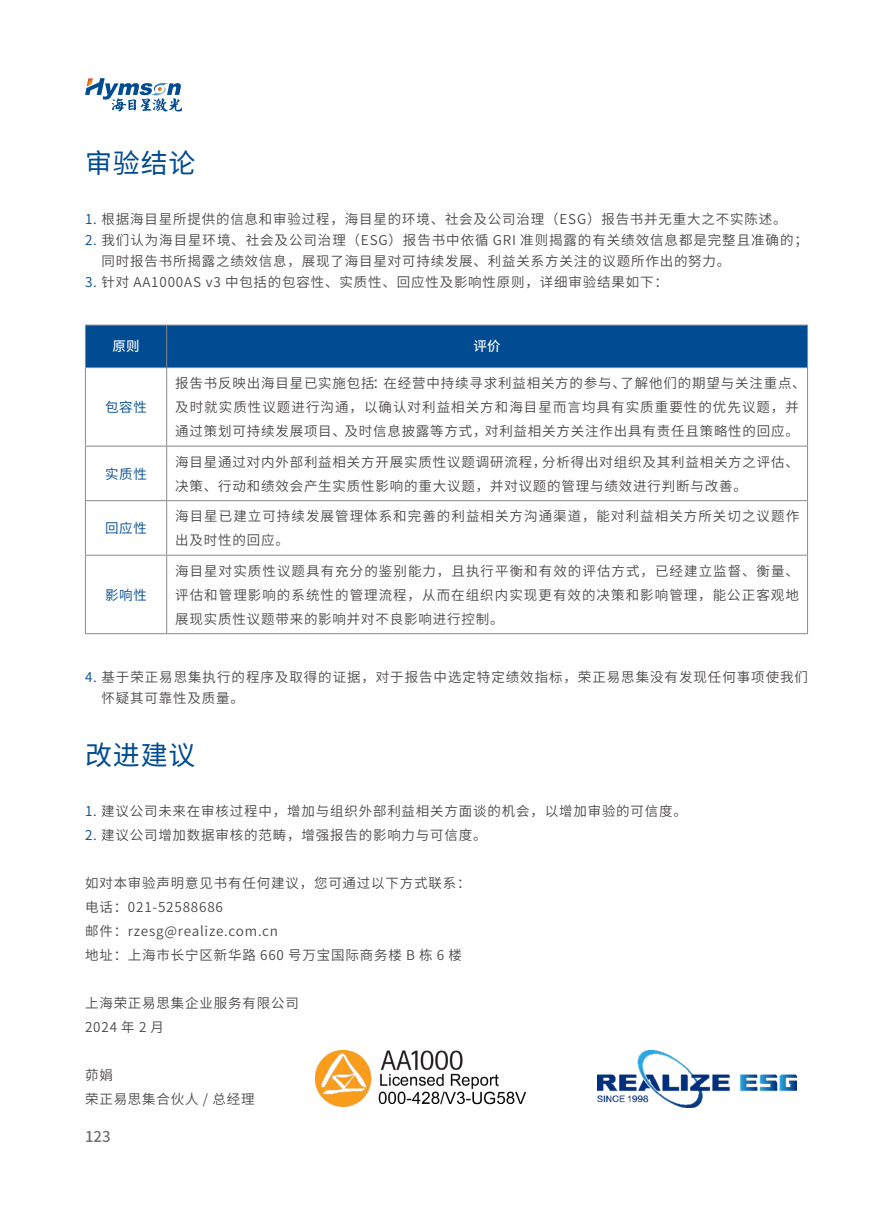
<style>
.page{position:relative;width:893px;height:1212px;background:#fff}
.page>*{position:absolute;margin:0;border:0;box-sizing:border-box;transform-origin:0 0}
.t1{font:27px "Source Han Sans CN";letter-spacing:.03em;color:#004b91}
.t2{font:500 15px "Source Han Sans CN";color:#727171}
.t3{font:13.5px/24px "Source Han Sans CN";letter-spacing:.06em;color:#4c4948}
.t4{font:13.5px "Source Han Sans CN";letter-spacing:.05em;color:#004b91}
.t5{font:500 13.5px "Source Han Sans CN";color:#f4f4f4}
.s1{color:#004b91}
</style>
<div class="page">
<svg style="left:85px;top:78px;width:97px;height:33px"></svg>
<div style="left:86px;top:326px;width:721px;height:41px;background:#004b91"></div>
<hr style="left:85px;top:325px;width:82px;height:1px;background:#898989">
<hr style="left:85px;top:325px;width:1px;height:42px;background:#898989">
<hr style="left:167px;top:325px;width:641px;height:1px;background:#898989">
<hr style="left:166px;top:325px;width:1px;height:42px;background:#898989">
<hr style="left:807px;top:325px;width:1px;height:42px;background:#898989">
<hr style="left:85px;top:367px;width:82px;height:1px;background:#898989">
<hr style="left:167px;top:367px;width:641px;height:1px;background:#898989">
<hr style="left:85px;top:368px;width:1px;height:78px;background:#898989">
<hr style="left:166px;top:368px;width:1px;height:78px;background:#898989">
<hr style="left:807px;top:368px;width:1px;height:78px;background:#898989">
<hr style="left:85px;top:446px;width:82px;height:1px;background:#898989">
<hr style="left:85px;top:446px;width:1px;height:54px;background:#898989">
<hr style="left:167px;top:446px;width:641px;height:1px;background:#898989">
<hr style="left:166px;top:446px;width:1px;height:54px;background:#898989">
<hr style="left:807px;top:446px;width:1px;height:54px;background:#898989">
<hr style="left:85px;top:500px;width:82px;height:1px;background:#898989">
<hr style="left:85px;top:501px;width:1px;height:54px;background:#898989">
<hr style="left:167px;top:500px;width:641px;height:1px;background:#898989">
<hr style="left:166px;top:501px;width:1px;height:54px;background:#898989">
<hr style="left:807px;top:501px;width:1px;height:54px;background:#898989">
<hr style="left:85px;top:555px;width:82px;height:1px;background:#898989">
<hr style="left:85px;top:555px;width:1px;height:78px;background:#898989">
<hr style="left:167px;top:555px;width:641px;height:1px;background:#898989">
<hr style="left:166px;top:555px;width:1px;height:78px;background:#898989">
<hr style="left:807px;top:555px;width:1px;height:78px;background:#898989">
<hr style="left:85px;top:633px;width:82px;height:1px;background:#898989">
<hr style="left:167px;top:633px;width:641px;height:1px;background:#898989">
<img style="left:315px;top:1050px;width:212px;height:57px">
<img style="left:597px;top:1050px;width:199px;height:57px">
<h1 class="t1" style="left:85px;top:147px;width:112px">审验结论</h1>
<p class="t3" style="left:85px;top:207px;width:703px"><span class="s1">1.</span> 根据海目星所提供的信息和审验过程，海目星的环境、社会及公司治理（ESG）报告书并无重大之不实陈述。</p>
<p class="t3" style="left:102px;top:230px;width:708px;line-height:21px;text-indent:-16px"><span class="s1">2.</span> 我们认为海目星环境、社会及公司治理（ESG）报告书中依循 GRI 准则揭露的有关绩效信息都是完整且准确的；同时报告书所揭露之绩效信息，展现了海目星对可持续发展、利益关系方关注的议题所作出的努力。</p>
<p class="t3" style="left:85px;top:270px;width:584px"><span class="s1">3.</span> 针对 AA1000AS v3 中包括的包容性、实质性、回应性及影响性原则，详细审验结果如下：</p>
<p class="t5" style="left:113px;top:339px;width:28px">原则</p>
<p class="t5" style="left:474px;top:339px;width:28px">评价</p>
<p class="t4" style="left:105px;top:399px;width:43px">包容性</p>
<p class="t4" style="left:105px;top:466px;width:43px">实质性</p>
<p class="t4" style="left:105px;top:520px;width:43px">回应性</p>
<p class="t4" style="left:105px;top:587px;width:43px">影响性</p>
<p class="t3" style="left:175px;top:371px;width:632px">报吿书反映出海目星已实施包括：在经营中持续寻求利益相关方的参与、了解他们的期望与关注重点、及时就实质性议题进行沟通，以确认对利益相关方和海目星而言均具有实质重要性的优先议题，并通过策划可持续发展项目、及时信息披露等方式，对利益相关方关注作出具有责任且策略性的回应。</p>
<p class="t3" style="left:175px;top:450px;width:625px">海目星通过对内外部利益相关方开展实质性议题调研流程，分析得出对组织及其利益相关方之评估、决策、行动和绩效会产生实质性影响的重大议题，并对议题的管理与绩效进行判断与改善。</p>
<p class="t3" style="left:175px;top:504px;width:625px">海目星已建立可持续发展管理体系和完善的利益相关方沟通渠道，能对利益相关方所关切之议题作出及时性的回应。</p>
<p class="t3" style="left:175px;top:559px;width:625px;text-align:justify">海目星对实质性议题具有充分的鉴别能力，且执行平衡和有效的评估方式，已经建立监督、衡量、评估和管理影响的系统性的管理流程，从而在组织内实现更有效的决策和影响管理，能公正客观地展现实质性议题带来的影响并对不良影响进行控制。</p>
<p class="t3" style="left:102px;top:667px;width:708px;line-height:21px;text-indent:-16px"><span class="s1">4.</span> 基于荣正易思集执行的程序及取得的证据，对于报告中选定特定绩效指标，荣正易思集没有发现任何事项使我们怀疑其可靠性及质量。</p>
<h1 class="t1" style="left:85px;top:739px;width:112px">改进建议</h1>
<p class="t3" style="left:85px;top:799px;width:603px"><span class="s1">1.</span> 建议公司未来在审核过程中，增加与组织外部利益相关方面谈的机会，以增加审验的可信度。</p>
<p class="t3" style="left:85px;top:823px;width:403px"><span class="s1">2.</span> 建议公司增加数据审核的范畴，增强报告的影响力与可信度。</p>
<p class="t3" style="left:85px;top:871px;width:387px">如对本审验声明意见书有任何建议，您可通过以下方式联系：电话：021-52588686<br>邮件：rzesg@realize.com.cn<br>地址：上海市长宁区新华路 660 号万宝国际商务楼 B 栋 6 楼</p>
<p class="t3" style="left:85px;top:991px;width:215px">上海荣正易思集企业服务有限公司<br>2024 年 2 月</p>
<p class="t3" style="left:85px;top:1063px;width:171px">茆娟<br>荣正易思集合伙人 / 总经理</p>
<p class="t2" style="left:85px;top:1128px;width:27px">123</p>
</div>
